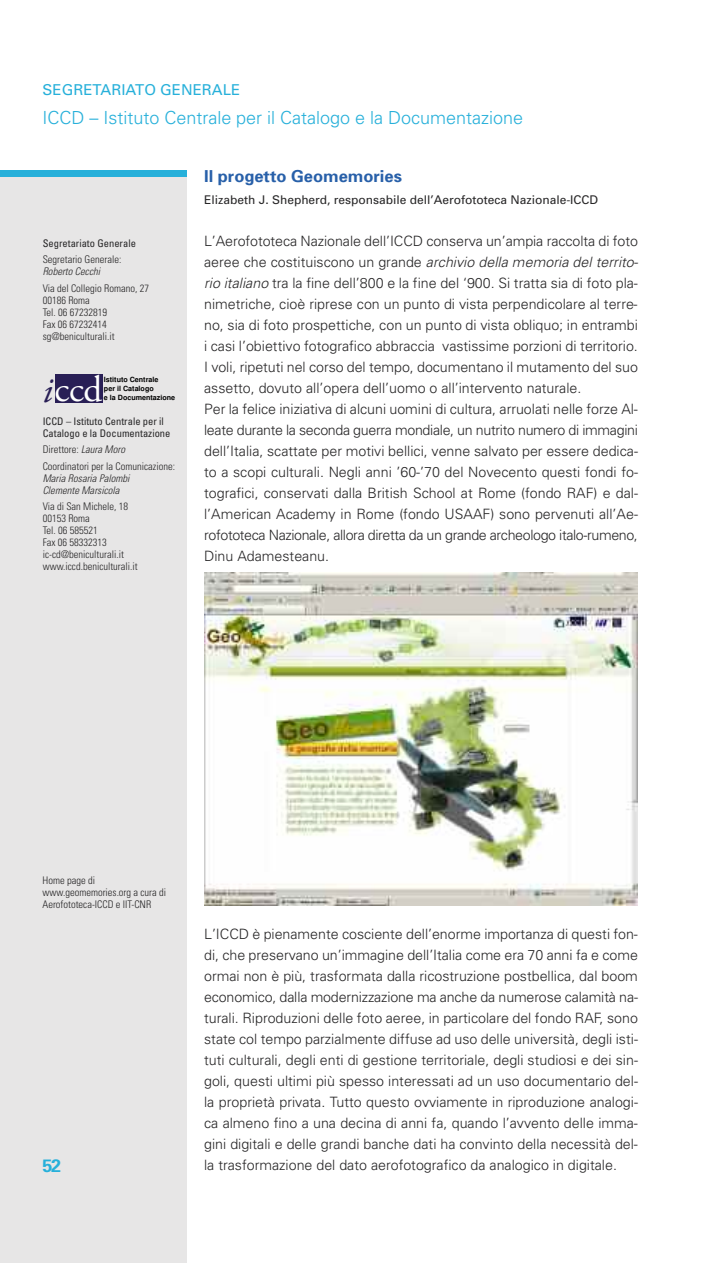
<style>
.page{position:relative;width:723px;height:1263px;background:#fff}
.page>*{position:absolute;margin:0;border:0;box-sizing:border-box;transform-origin:0 0}
.t1{font:36.9px "Adobe Garamond Pro";color:#fff}
.t2{font:300 18px "Univers";color:#27b0da}
.t3{font:700 18px "Univers";color:#27b0da}
.t4{font:700 16.5px "Univers";color:#2860a9}
.t5{font:15px "Univers";color:#27b0da}
.t6{font:300 14.25px/21px "Univers";color:#272627}
.t7{font:12px "Univers";color:#272627}
.t8{font:300 condensed 10.5px/12px "Univers";color:#272627}
.t9{font:condensed 10.5px/12px "Univers";color:#272627}
.t10{font:italic 300 condensed 10.5px/12px "Univers";letter-spacing:.005em;color:#272627}
.t11{font:700 7.2px/9px "Nimbus San L";color:#000}
.s1{font-style:italic;color:#291f56}
.s2{font-style:italic}
</style>
<div class="page">
<div style="left:0;top:170px;width:187px;height:1093px;background:#e7e6e6"></div>
<div style="left:0;top:170px;width:187px;height:6px;background:#27b0da"></div>
<img style="left:204px;top:572px;width:434px;height:333px">
<div style="left:55px;top:374px;width:48px;height:28px;background:#291f56"></div>
<p class="t5" style="left:43px;top:85px;width:199px">SEGRETARIATO GENERALE</p>
<p class="t2" style="left:43px;top:111px;width:482px">ICCD – Istituto Centrale per il Catalogo e la Documentazione</p>
<p class="t9" style="left:43px;top:238px;width:95px">Segretariato Generale</p>
<p class="t8" style="left:43px;top:255px;width:80px">Segretario Generale:</p>
<p class="t10" style="left:43px;top:267px;width:59px">Roberto Cecchi</p>
<p class="t8" style="left:43px;top:283px;width:108px">Via del Collegio Romano, 27<br>00186 Roma<br>Tel. 06 67232819<br>Fax 06 67232414 sg@beniculturali.it</p>
<h1 class="t1" style="left:43px;top:375px;width:61px"><span class="s1">i</span>ccd</h1>
<p class="t11" style="left:104px;top:375px;width:73px">Istituto Centrale<br>per il Catalogo<br>e la Documentazione</p>
<p class="t9" style="left:43px;top:416px;width:129px">ICCD – Istituto Centrale per il<br>Catalogo e la Documentazione</p>
<p class="t8" style="left:43px;top:442px;width:134px;line-height:16.2px">Direttore: <span class="s2">Laura Moro<br></span>Coordinatori per la Comunicazione:</p>
<p class="t10" style="left:43px;top:473px;width:88px">Maria Rosaria Palombi<br>Clemente Marsicola</p>
<p class="t8" style="left:43px;top:501px;width:97px">Via di San Michele, 18<br>00153 Roma<br>Tel. 06 585521<br>Fax 06 58332313 ic-cd@beniculturali.it www.iccd.beniculturali.it</p>
<p class="t4" style="left:204px;top:170px;width:199px">Il progetto Geomemories</p>
<p class="t7" style="left:204px;top:195px;width:396px">Elizabeth J. Shepherd, responsabile dell’Aerofototeca Nazionale-ICCD</p>
<p class="t6" style="left:204px;top:232px;width:435px">L’Aerofototeca Nazionale dell’ICCD conserva un’ampia raccolta di foto aeree che costituiscono un grande <span class="s2">archivio della memoria del territo&shy;rio italiano</span> tra la fine dell’800 e la fine del ‘900. Si tratta sia di foto pla&shy;nimetriche, cioè riprese con un punto di vista perpendicolare al terre&shy;no, sia di foto prospettiche, con un punto di vista obliquo; in entrambi i casi l’obiettivo fotografico abbraccia vastissime porzioni di territorio.<br>I voli, ripetuti nel corso del tempo, documentano il mutamento del suo assetto, dovuto all’opera dell’uomo o all’intervento naturale.<br>Per la felice iniziativa di alcuni uomini di cultura, arruolati nelle forze Al&shy;leate durante la seconda guerra mondiale, un nutrito numero di immagini dell’Italia, scattate per motivi bellici, venne salvato per essere dedica&shy;to a scopi culturali. Negli anni ’60-’70 del Novecento questi fondi fo&shy;tografici, conservati dalla British School at Rome (fondo RAF) e dal&shy;l’American Academy in Rome (fondo USAAF) sono pervenuti all’Ae&shy;rofototeca Nazionale, allora diretta da un grande archeologo italo-rumeno, Dinu Adamesteanu.</p>
<p class="t8" style="left:43px;top:876px;width:125px">Home page di www.geomemories.org a cura di<br>Aerofototeca-ICCD e IIT-CNR</p>
<p class="t6" style="left:204px;top:925px;width:435px;text-align:justify">L’ICCD è pienamente cosciente dell’enorme importanza di questi fon&shy;di, che preservano un’immagine dell’Italia come era 70 anni fa e come ormai non è più, trasformata dalla ricostruzione postbellica, dal boom economico, dalla modernizzazione ma anche da numerose calamità na&shy;turali. Riproduzioni delle foto aeree, in particolare del fondo RAF, sono state col tempo parzialmente diffuse ad uso delle università, degli isti&shy;tuti culturali, degli enti di gestione territoriale, degli studiosi e dei sin&shy;goli, questi ultimi più spesso interessati ad un uso documentario del&shy;la proprietà privata. Tutto questo ovviamente in riproduzione analogi&shy;ca almeno fino a una decina di anni fa, quando l’avvento delle imma&shy;gini digitali e delle grandi banche dati ha convinto della necessità del-</p>
<p class="t3" style="left:43px;top:1159px;width:20px">52</p>
<p class="t6" style="left:204px;top:1156px;width:414px">la trasformazione del dato aerofotografico da analogico in digitale.</p>
</div>
